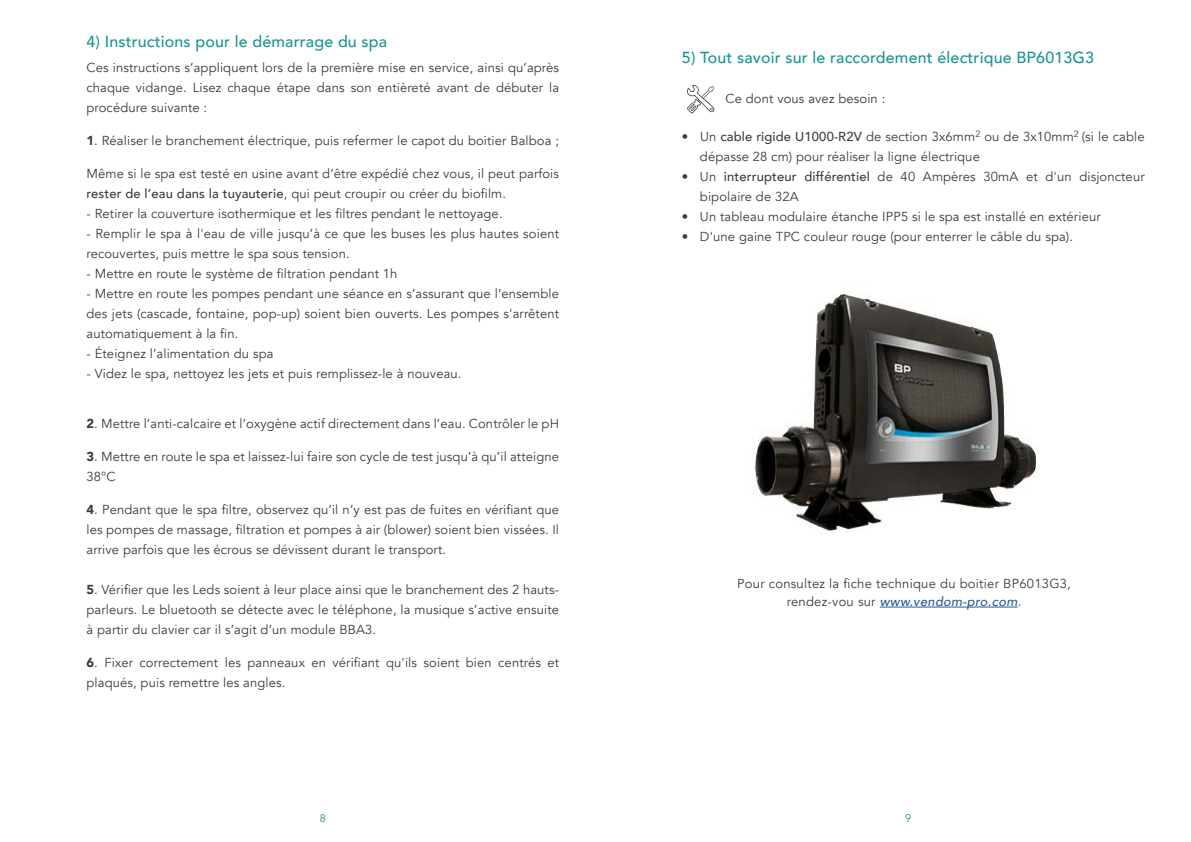
<style>
.page{position:relative;width:1191px;height:842px;background:#fff}
.page>*{position:absolute;margin:0;border:0;box-sizing:border-box;transform-origin:0 0}
.t1{font:500 16px "Avenir";letter-spacing:.01em;color:#189592}
.t2{font:13px/20px "Avenir";letter-spacing:.01em;color:#3c3c3b}
.t3{font:11px "Avenir";color:#189592}
.s1{font-weight:900}
.s2{font-weight:500}
.s3{font-weight:500;font-style:italic;color:#275b9b}
.s4{font-weight:500;color:#189592}
</style>
<div class="page">
<img style="left:755px;top:293px;width:283px;height:240px">
<svg style="left:687px;top:85px;width:28px;height:29px"></svg>
<hr style="left:879px;top:607px;width:138px;height:1px;background:#275b9b">
<p class="t1" style="left:86px;top:27px;width:302px">4) Instructions pour le démarrage du spa</p>
<p class="t2" style="left:86px;top:58px;width:474px;text-align:justify">Ces instructions s’appliquent lors de la première mise en service, ainsi qu’après chaque vidange. Lisez chaque étape dans son entièreté avant de débuter la procédure suivante :</p>
<p class="t2" style="left:86px;top:131px;width:474px"><span class="s1">1</span>. Réaliser le branchement électrique, puis refermer le capot du boitier Balboa ;</p>
<p class="t2" style="left:86px;top:164px;width:474px">Même si le spa est testé en usine avant d’être expédié chez vous, il peut parfois <span class="s2">rester de l’eau dans la tuyauterie</span>, qui peut croupir ou créer du biofilm.</p>
<p class="t2" style="left:86px;top:204px;width:417px">- Retirer la couverture isothermique et les filtres pendant le nettoyage.</p>
<p class="t2" style="left:86px;top:224px;width:474px">- Remplir le spa à l'eau de ville jusqu’à ce que les buses les plus hautes soient recouvertes, puis mettre le spa sous tension.</p>
<p class="t2" style="left:86px;top:263px;width:312px">- Mettre en route le système de filtration pendant 1h</p>
<p class="t2" style="left:86px;top:283px;width:474px;text-align:justify">- Mettre en route les pompes pendant une séance en s’assurant que l’ensemble des jets (cascade, fontaine, pop-up) soient bien ouverts. Les pompes s'arrêtent automatiquement à la fin.</p>
<p class="t2" style="left:86px;top:343px;width:188px">- Éteignez l’alimentation du spa</p>
<p class="t2" style="left:86px;top:363px;width:376px">- Videz le spa, nettoyez les jets et puis remplissez-le à nouveau.</p>
<p class="t2" style="left:86px;top:413px;width:474px"><span class="s1">2</span>. Mettre l’anti-calcaire et l’oxygène actif directement dans l’eau. Contrôler le pH</p>
<p class="t2" style="left:86px;top:446px;width:474px"><span class="s1">3</span>. Mettre en route le spa et laissez-lui faire son cycle de test jusqu’à qu’il atteigne<br>38°C</p>
<p class="t2" style="left:86px;top:499px;width:474px;text-align:justify"><span class="s1">4</span>. Pendant que le spa filtre, observez qu’il n’y est pas de fuites en vérifiant que les pompes de massage, filtration et pompes à air (blower) soient bien vissées. Il arrive parfois que les écrous se dévissent durant le transport.</p>
<p class="t2" style="left:86px;top:579px;width:474px;text-align:justify"><span class="s1">5</span>. Vérifier que les Leds soient à leur place ainsi que le branchement des 2 hauts&shy;parleurs. Le bluetooth se détecte avec le téléphone, la musique s’active ensuite à partir du clavier car il s’agit d’un module BBA3.</p>
<p class="t2" style="left:86px;top:652px;width:474px"><span class="s1">6</span>. Fixer correctement les panneaux en vérifiant qu'ils soient bien centrés et plaqués, puis remettre les angles.</p>
<p class="t1" style="left:682px;top:43px;width:413px">5) Tout savoir sur le raccordement électrique BP6013G3</p>
<p class="t2" style="left:725px;top:88px;width:161px">Ce dont vous avez besoin :</p>
<p class="t2" style="left:700px;top:126px;width:446px;text-indent:-18px">• Un <span class="s2">cable rigide U1000-R2V</span> de section 3x6mm<sup>2</sup> ou de 3x10mm<sup>2</sup> (si le cable dépasse 28 cm) pour réaliser la ligne électrique</p>
<p class="t2" style="left:700px;top:166px;width:446px;text-indent:-18px">• Un <span class="s2">interrupteur différentiel</span> de 40 Ampères 30mA et d'un disjoncteur bipolaire de 32A</p>
<p class="t2" style="left:682px;top:206px;width:420px">• Un tableau modulaire étanche IPP5 si le spa est installé en extérieur</p>
<p class="t2" style="left:682px;top:226px;width:392px">• D'une gaine TPC couleur rouge (pour enterrer le câble du spa).</p>
<p class="t2" style="left:737px;top:575px;width:335px;line-height:18px;text-align:center">Pour consultez la fiche technique du boitier BP6013G3, rendez-vou sur <span class="s3">www.vendom-pro.com</span><span class="s4">.</span></p>
<p class="t3" style="left:320px;top:811px;width:8px">8</p>
<p class="t3" style="left:905px;top:811px;width:8px">9</p>
</div>
